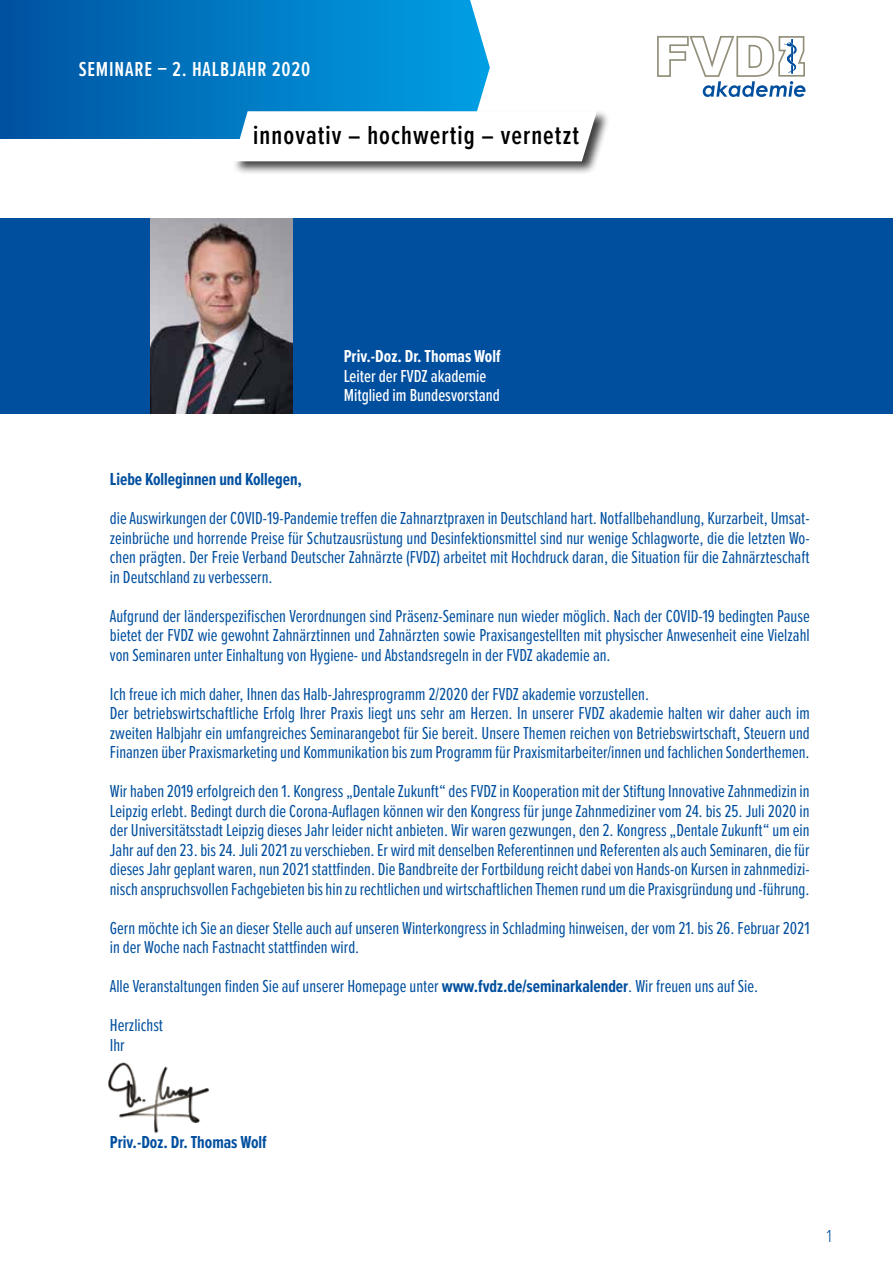
<style>
.page{position:relative;width:893px;height:1263px;background:#fff}
.page>*{position:absolute;margin:0;border:0;box-sizing:border-box;transform-origin:0 0}
.t1{font:600 27px "Proxima Nova Ex Cn";letter-spacing:.04em;color:#000}
.t2{font:600 21px "Proxima Nova Ex Cn";letter-spacing:.04em;color:#fff}
.t3{font:18px/19.5px "Proxima Nova Ex Cn";color:#004f9f;text-align:justify}
.t4{font:700 18px "Proxima Nova Ex Cn";color:#004f9f}
.t5{font:500 18px/19.5px "Proxima Nova Ex Cn";color:#fff}
.t6{font:700 18px "Proxima Nova Ex Cn";color:#fff}
.t7{font:300 18px "Proxima Nova Ex Cn";color:#004f9f}
.s1{font-weight:700}
</style>
<div class="page">
<img style="left:108px;top:1062px;width:101px;height:71px">
<svg style="left:0;top:0;width:490px;height:139px;background:#0378c1"></svg>
<div style="left:0;top:219px;width:893px;height:195px;background:#004f9f"></div>
<img style="left:151px;top:219px;width:142px;height:195px">
<svg style="left:657px;top:36px;width:149px;height:61px"></svg>
<div style="left:232px;top:110px;width:378px;height:65px;background:#000;opacity:.75"></div>
<svg style="left:233px;top:111px;width:364px;height:50px"></svg>
<p class="t2" style="left:79px;top:57px;width:233px">SEMINARE – 2. HALBJAHR 2020</p>
<h1 class="t1" style="left:253px;top:119px;width:327px">innovativ – hochwertig – vernetzt</h1>
<p class="t6" style="left:344px;top:346px;width:158px">Priv.-Doz. Dr. Thomas Wolf</p>
<p class="t5" style="left:344px;top:366px;width:158px">Leiter der FVDZ akademie<br>Mitglied im Bundesvorstand</p>
<p class="t4" style="left:110px;top:468px;width:194px">Liebe Kolleginnen und Kollegen,</p>
<p class="t3" style="left:110px;top:509px;width:701px">die Auswirkungen der COVID-19-Pandemie treffen die Zahnarztpraxen in Deutschland hart. Notfallbehandlung, Kurzarbeit, Umsat&shy;zeinbrüche und horrende Preise für Schutzausrüstung und Desinfektionsmittel sind nur wenige Schlagworte, die die letzten Wo&shy;chen prägten. Der Freie Verband Deutscher Zahnärzte (FVDZ) arbeitet mit Hochdruck daran, die Situation für die Zahnärzteschaft in Deutschland zu verbessern.</p>
<p class="t3" style="left:110px;top:606px;width:701px">Aufgrund der länderspezifischen Verordnungen sind Präsenz-Seminare nun wieder möglich. Nach der COVID-19 bedingten Pause bietet der FVDZ wie gewohnt Zahnärztinnen und Zahnärzten sowie Praxisangestellten mit physischer Anwesenheit eine Vielzahl von Seminaren unter Einhaltung von Hygiene- und Abstandsregeln in der FVDZ akademie an.</p>
<p class="t3" style="left:110px;top:684px;width:701px;text-align:left">Ich freue ich mich daher, Ihnen das Halb-Jahresprogramm 2/2020 der FVDZ akademie vorzustellen.<br>Der betriebswirtschaftliche Erfolg Ihrer Praxis liegt uns sehr am Herzen. In unserer FVDZ akademie halten wir daher auch im zweiten Halbjahr ein umfangreiches Seminarangebot für Sie bereit. Unsere Themen reichen von Betriebswirtschaft, Steuern und Finanzen über Praxismarketing und Kommunikation bis zum Programm für Praxismitarbeiter/innen und fachlichen Sonderthemen.</p>
<p class="t3" style="left:110px;top:782px;width:701px">Wir haben 2019 erfolgreich den 1. Kongress „Dentale Zukunft“ des FVDZ in Kooperation mit der Stiftung Innovative Zahnmedizin in Leipzig erlebt. Bedingt durch die Corona-Auflagen können wir den Kongress für junge Zahnmediziner vom 24. bis 25. Juli 2020 in der Universitätsstadt Leipzig dieses Jahr leider nicht anbieten. Wir waren gezwungen, den 2. Kongress „Dentale Zukunft“ um ein Jahr auf den 23. bis 24. Juli 2021 zu verschieben. Er wird mit denselben Referentinnen und Referenten als auch Seminaren, die für dieses Jahr geplant waren, nun 2021 stattfinden. Die Bandbreite der Fortbildung reicht dabei von Hands-on Kursen in zahnmedizi&shy;nisch anspruchsvollen Fachgebieten bis hin zu rechtlichen und wirtschaftlichen Themen rund um die Praxisgründung und -führung.</p>
<p class="t3" style="left:110px;top:918px;width:701px">Gern möchte ich Sie an dieser Stelle auch auf unseren Winterkongress in Schladming hinweisen, der vom 21. bis 26. Februar 2021 in der Woche nach Fastnacht stattfinden wird.</p>
<p class="t3" style="left:110px;top:967px;width:650px;line-height:39px">Alle Veranstaltungen finden Sie auf unserer Homepage unter <span class="s1">www.fvdz.de/seminarkalender</span>. Wir freuen uns auf Sie.<br>Herzlichst</p>
<p class="t3" style="left:110px;top:1035px;width:16px">Ihr</p>
<p class="t4" style="left:110px;top:1131px;width:158px">Priv.-Doz. Dr. Thomas Wolf</p>
<p class="t7" style="left:827px;top:1225px;width:6px">1</p>
</div>
